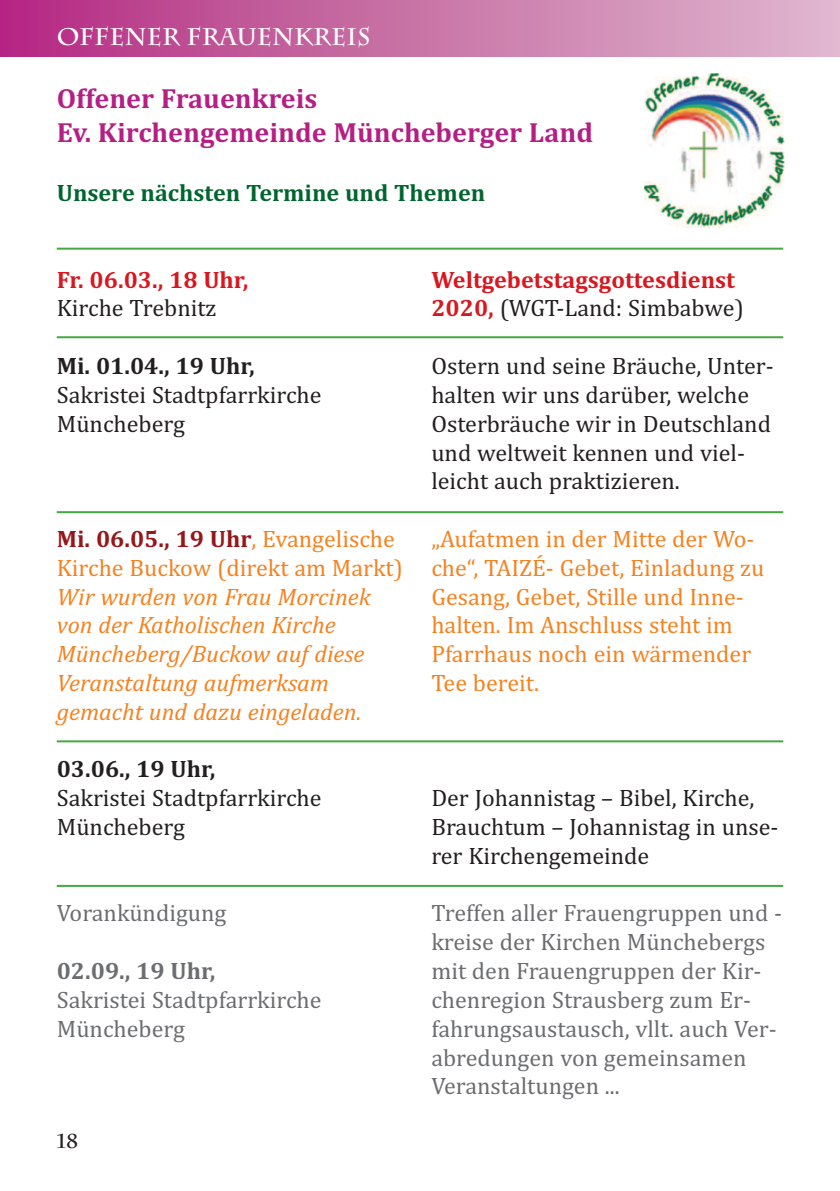
<style>
.page{position:relative;width:840px;height:1191px;background:#fff}
.page>*{position:absolute;margin:0;border:0;box-sizing:border-box;transform-origin:0 0}
.t1{font:700 28px/34px "Cambria";color:#b51e83}
.t2{font:24px/28.8px "Cambria";color:#231f20}
.t3{font:24px/28.8px "Cambria";color:#6c6d70}
.t4{font:24px/28.8px "Cambria";color:#f58220}
.t5{font:italic 24px/28.8px "Cambria";color:#f58220}
.t6{font:700 24px/28.8px "Cambria";color:#d8171f}
.t7{font:700 24px "Cambria";color:#00652e}
.t8{font:700 24px "Cambria";color:#231f20}
.t9{font:700 24px "Charlemagne Std";color:#fff}
.t10{font:700 24px "Cambria";color:#6c6d70}
.t11{font:700 20px "Charlemagne Std";color:#231f20}
.s1{font-weight:700;color:#961619}
.s2{font-weight:400;color:#231f20}
</style>
<div class="page">
<div style="left:0;top:0;width:839px;height:57px;background:linear-gradient(to right,#b42b82,#dfbace)"></div>
<img style="left:644px;top:74px;width:140px;height:153px">
<hr style="left:57px;top:336px;width:725px;height:2px;background:#44a942">
<hr style="left:57px;top:511px;width:725px;height:2px;background:#44a942">
<hr style="left:57px;top:740px;width:725px;height:2px;background:#44a942">
<hr style="left:57px;top:885px;width:725px;height:2px;background:#44a942">
<hr style="left:57px;top:248px;width:725px;height:2px;background:#44a942">
<p class="t9" style="left:57px;top:23px;width:315px">OFFENER FRAUENKREIS</p>
<p class="t1" style="left:57px;top:81px;width:537px">Offener Frauenkreis<br>Ev. Kirchengemeinde Müncheberger Land</p>
<p class="t7" style="left:57px;top:179px;width:430px">Unsere nächsten Termine und Themen</p>
<p class="t6" style="left:57px;top:265px;width:193px">Fr. 06.03., 18 Uhr,</p>
<p class="t2" style="left:57px;top:294px;width:161px">Kirche Trebnitz</p>
<p class="t8" style="left:57px;top:352px;width:199px">Mi. 01.04., 19 Uhr,</p>
<p class="t2" style="left:57px;top:380px;width:266px">Sakristei Stadtpfarrkirche<br>Müncheberg</p>
<p class="t4" style="left:57px;top:524px;width:347px"><span class="s1">Mi. 06.05., 19 Uhr</span>, Evangelische<br>Kirche Buckow (direkt am Markt)</p>
<p class="t5" style="left:57px;top:582px;width:315px">Wir wurden von Frau Morcinek von der Katholischen Kirche<br>Müncheberg/Buckow auf diese<br>Veranstaltung aufmerksam gemacht und dazu eingeladen.</p>
<p class="t8" style="left:57px;top:755px;width:160px">03.06., 19 Uhr,</p>
<p class="t2" style="left:57px;top:783px;width:266px">Sakristei Stadtpfarrkirche<br>Müncheberg</p>
<p class="t3" style="left:57px;top:898px;width:171px">Vorankündigung</p>
<p class="t10" style="left:57px;top:956px;width:160px">02.09., 19 Uhr,</p>
<p class="t3" style="left:57px;top:985px;width:266px">Sakristei Stadtpfarrkirche<br>Müncheberg</p>
<p class="t11" style="left:57px;top:1129px;width:23px">18</p>
<p class="t6" style="left:431px;top:265px;width:314px">Weltgebetstagsgottesdienst<br>2020, <span class="s2">(WGT-Land: Simbabwe)</span></p>
<p class="t2" style="left:431px;top:351px;width:344px">Ostern und seine Bräuche, Unter&shy;halten wir uns darüber, welche<br>Osterbräuche wir in Deutschland und weltweit kennen und viel&shy;leicht auch praktizieren.</p>
<p class="t4" style="left:431px;top:524px;width:334px">„Aufatmen in der Mitte der Wo&shy;che“, TAIZÉ- Gebet, Einladung zu<br>Gesang, Gebet, Stille und Inne&shy;halten. Im Anschluss steht im<br>Pfarrhaus noch ein wärmender<br>Tee bereit.</p>
<p class="t2" style="left:431px;top:783px;width:348px">Der Johannistag – Bibel, Kirche,<br>Brauchtum – Johannistag in unse&shy;rer Kirchengemeinde</p>
<p class="t3" style="left:431px;top:898px;width:352px">Treffen aller Frauengruppen und - kreise der Kirchen Münchebergs mit den Frauengruppen der Kir&shy;chenregion Strausberg zum Er&shy;fahrungsaustausch, vllt. auch Ver&shy;abredungen von gemeinsamen<br>Veranstaltungen ...</p>
</div>
